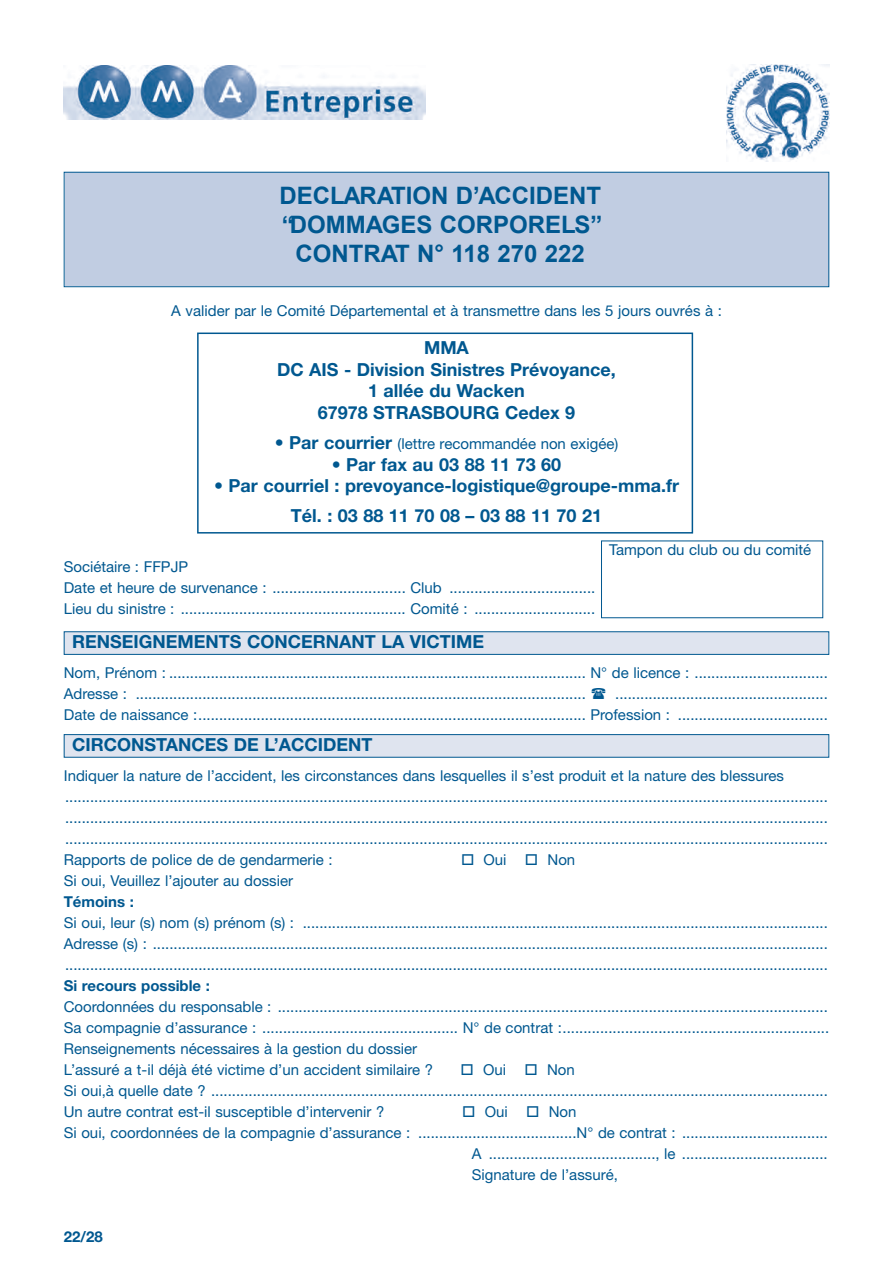
<style>
.page{position:relative;width:893px;height:1263px;background:#fff}
.page>*{position:absolute;margin:0;border:0;box-sizing:border-box;transform-origin:0 0}
.t1{font:700 24px/28.8px "Arial";color:#005890;text-align:center}
.t2{font:700 18px/21.6px "Helvetica Neue";color:#005890;text-align:center}
.t3{font:15px/21px "Helvetica Neue";color:#005890}
.t4{font:700 15px "Helvetica Neue";color:#005890}
.s1{font-weight:700;font-size:18px}
</style>
<div class="page">
<img style="left:727px;top:65px;width:103px;height:96px">
<div style="left:65px;top:173px;width:763px;height:113px;background:#c1cde2"></div>
<div style="left:64px;top:172px;width:765px;height:115px;border:1px solid #005890"></div>
<img style="left:64px;top:65px;width:361px;height:55px">
<div style="left:197px;top:333px;width:496px;height:201px;border:2px solid #005890"></div>
<div style="left:65px;top:632px;width:763px;height:22px;background:#dfe4ef"></div>
<div style="left:64px;top:631px;width:765px;height:24px;border:1px solid #005890"></div>
<div style="left:65px;top:735px;width:763px;height:22px;background:#dfe4ef"></div>
<div style="left:64px;top:734px;width:765px;height:24px;border:1px solid #005890"></div>
<h1 class="t1" style="left:279px;top:181px;width:325px">DECLARATION D’ACCIDENT “DOMMAGES CORPORELS”<br>CONTRAT N° 118 270 222</h1>
<p class="t3" style="left:171px;top:301px;width:552px">A valider par le Comité Départemental et à transmettre dans les 5 jours ouvrés à :</p>
<p class="t2" style="left:277px;top:338px;width:340px">MMA<br>DC AIS - Division Sinistres Prévoyance,<br>1 allée du Wacken<br>67978 STRASBOURG Cedex 9</p>
<p class="t3" style="left:275px;top:435px;width:345px"><span class="s1">• Par courrier</span> (lettre recommandée non exigée)</p>
<p class="t2" style="left:332px;top:455px;width:231px">• Par fax au 03 88 11 73 60</p>
<p class="t2" style="left:214px;top:472px;width:467px;line-height:30.2px">• Par courriel : prevoyance-logistique@groupe-mma.fr<br>Tél. : 03 88 11 70 08 – 03 88 11 70 21</p>
<p class="t3" style="left:64px;top:558px;width:533px">Sociétaire : FFPJP<br>Date et heure de survenance : ................................ Club ...................................<br>Lieu du sinistre : ...................................................... Comité : .............................</p>
<p class="t3" style="left:609px;top:541px;width:204px">Tampon du club ou du comité</p>
<p class="t2" style="left:72px;top:633px;width:413px">RENSEIGNEMENTS CONCERNANT LA VICTIME</p>
<p class="t3" style="left:64px;top:664px;width:766px">Nom, Prénom : .................................................................................................... N° de licence : ................................<br>Adresse : ............................................................................................................</p>
<p class="t3" style="left:64px;top:685px;width:766px;text-align:right">...................................................<br>Date de naissance :............................................................................................. Profession : ....................................</p>
<p class="t2" style="left:72px;top:736px;width:302px">CIRCONSTANCES DE L’ACCIDENT</p>
<p class="t3" style="left:64px;top:766px;width:765px">Indiquer la nature de l’accident, les circonstances dans lesquelles il s’est produit et la nature des blessures ....................................................................................................................................................................................... ....................................................................................................................................................................................... .......................................................................................................................................................................................<br>Rapports de police de de gendarmerie :</p>
<p class="t3" style="left:461px;top:850px;width:116px">□ Oui □ Non</p>
<p class="t3" style="left:64px;top:871px;width:231px">Si oui, Veuillez l’ajouter au dossier</p>
<p class="t4" style="left:64px;top:896px;width:72px">Témoins :</p>
<p class="t3" style="left:64px;top:913px;width:766px;text-align:justify">Si oui, leur (s) nom (s) prénom (s) : ..............................................................................................................................<br>Adresse (s) : .................................................................................................................................................................. .......................................................................................................................................................................................</p>
<p class="t4" style="left:64px;top:980px;width:148px">Si recours possible :</p>
<p class="t3" style="left:64px;top:997px;width:767px">Coordonnées du responsable : ....................................................................................................................................<br>Sa compagnie d’assurance : ............................................... N° de contrat :................................................................<br>Renseignements nécessaires à la gestion du dossier<br>L’assuré a t-il déjà été victime d’un accident similaire ?</p>
<p class="t3" style="left:64px;top:1060px;width:766px;text-indent:397px">□ Oui □ Non<br>Si oui,à quelle date ? ....................................................................................................................................................<br>Un autre contrat est-il susceptible d’intervenir ?</p>
<p class="t3" style="left:462px;top:1102px;width:116px">□ Oui □ Non</p>
<p class="t3" style="left:64px;top:1123px;width:766px">Si oui, coordonnées de la compagnie d’assurance : ......................................N° de contrat : ...................................</p>
<p class="t3" style="left:472px;top:1144px;width:358px">A ........................................, le ...................................</p>
<p class="t3" style="left:472px;top:1165px;width:148px">Signature de l’assuré,</p>
<p class="t4" style="left:64px;top:1231px;width:40px">22/28</p>
</div>
